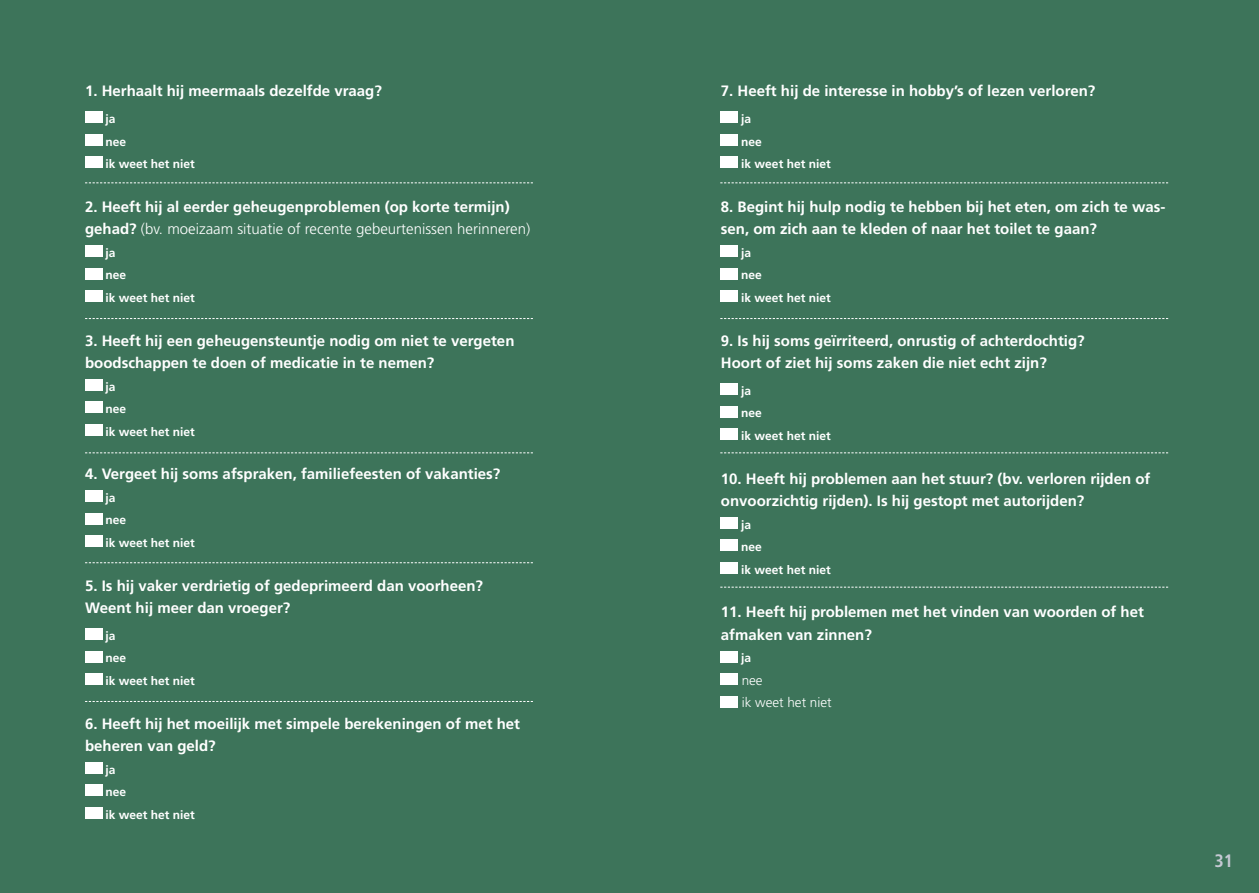
<style>
.page{position:relative;width:1259px;height:893px;background:#3d745a}
.page>*{position:absolute;margin:0;border:0;box-sizing:border-box;transform-origin:0 0}
.t1{font:700 condensed 18px "Frutiger";color:#c6c9d4}
.t2{font:700 15px/22.5px "Frutiger";color:#fff}
.t3{font:300 13.5px/22.5px "Frutiger";color:#fff}
.t4{font:700 12px/22.5px "Frutiger";color:#fff}
.s1{font-weight:300}
</style>
<div class="page">
<div style="left:85px;top:111px;width:17px;height:12px;background:#fff"></div>
<div style="left:85px;top:134px;width:17px;height:12px;background:#fff"></div>
<div style="left:85px;top:156px;width:17px;height:12px;background:#fff"></div>
<div style="left:85px;top:245px;width:17px;height:12px;background:#fff"></div>
<div style="left:85px;top:268px;width:17px;height:11px;background:#fff"></div>
<div style="left:85px;top:290px;width:17px;height:12px;background:#fff"></div>
<div style="left:85px;top:379px;width:17px;height:12px;background:#fff"></div>
<div style="left:85px;top:401px;width:17px;height:12px;background:#fff"></div>
<div style="left:85px;top:424px;width:17px;height:12px;background:#fff"></div>
<div style="left:85px;top:490px;width:17px;height:12px;background:#fff"></div>
<div style="left:85px;top:513px;width:17px;height:11px;background:#fff"></div>
<div style="left:85px;top:535px;width:17px;height:12px;background:#fff"></div>
<div style="left:85px;top:628px;width:17px;height:12px;background:#fff"></div>
<div style="left:85px;top:651px;width:17px;height:11px;background:#fff"></div>
<div style="left:85px;top:673px;width:17px;height:12px;background:#fff"></div>
<div style="left:85px;top:762px;width:17px;height:12px;background:#fff"></div>
<div style="left:85px;top:784px;width:17px;height:12px;background:#fff"></div>
<div style="left:85px;top:807px;width:17px;height:12px;background:#fff"></div>
<div style="left:721px;top:111px;width:17px;height:12px;background:#fff"></div>
<div style="left:721px;top:134px;width:17px;height:12px;background:#fff"></div>
<div style="left:721px;top:156px;width:17px;height:12px;background:#fff"></div>
<div style="left:721px;top:245px;width:17px;height:12px;background:#fff"></div>
<div style="left:721px;top:268px;width:17px;height:11px;background:#fff"></div>
<div style="left:721px;top:290px;width:17px;height:12px;background:#fff"></div>
<div style="left:721px;top:383px;width:17px;height:12px;background:#fff"></div>
<div style="left:721px;top:406px;width:17px;height:11px;background:#fff"></div>
<div style="left:721px;top:428px;width:17px;height:12px;background:#fff"></div>
<div style="left:721px;top:517px;width:17px;height:12px;background:#fff"></div>
<div style="left:721px;top:539px;width:17px;height:12px;background:#fff"></div>
<div style="left:721px;top:562px;width:17px;height:12px;background:#fff"></div>
<div style="left:721px;top:651px;width:17px;height:11px;background:#fff"></div>
<div style="left:721px;top:673px;width:17px;height:12px;background:#fff"></div>
<div style="left:721px;top:696px;width:17px;height:11px;background:#fff"></div>
<svg style="left:85px;top:182px;width:448px;height:1px"></svg>
<svg style="left:85px;top:318px;width:448px;height:1px"></svg>
<svg style="left:85px;top:452px;width:448px;height:1px"></svg>
<svg style="left:85px;top:562px;width:448px;height:1px"></svg>
<svg style="left:85px;top:701px;width:448px;height:1px"></svg>
<svg style="left:720px;top:182px;width:448px;height:1px"></svg>
<svg style="left:720px;top:318px;width:448px;height:1px"></svg>
<svg style="left:720px;top:452px;width:448px;height:1px"></svg>
<svg style="left:720px;top:587px;width:448px;height:1px"></svg>
<p class="t2" style="left:85px;top:80px;width:298px">1. Herhaalt hij meermaals dezelfde vraag?</p>
<p class="t4" style="left:105px;top:108px;width:91px">ja<br>nee<br>ik weet het niet</p>
<p class="t2" style="left:85px;top:195px;width:447px">2. Heeft hij al eerder geheugenproblemen (op korte termijn) gehad? <span class="s1">(bv. moeizaam situatie of recente gebeurtenissen herinneren)</span></p>
<p class="t4" style="left:105px;top:241px;width:91px">ja<br>nee<br>ik weet het niet</p>
<p class="t2" style="left:85px;top:329px;width:431px">3. Heeft hij een geheugensteuntje nodig om niet te vergeten boodschappen te doen of medicatie in te nemen?</p>
<p class="t4" style="left:105px;top:375px;width:91px">ja<br>nee<br>ik weet het niet</p>
<p class="t2" style="left:85px;top:463px;width:417px">4. Vergeet hij soms afspraken, familiefeesten of vakanties?</p>
<p class="t4" style="left:105px;top:486px;width:91px">ja<br>nee<br>ik weet het niet</p>
<p class="t2" style="left:85px;top:574px;width:399px">5. Is hij vaker verdrietig of gedeprimeerd dan voorheen?<br>Weent hij meer dan vroeger?</p>
<p class="t4" style="left:105px;top:624px;width:91px">ja<br>nee<br>ik weet het niet</p>
<p class="t2" style="left:85px;top:712px;width:436px">6. Heeft hij het moeilijk met simpele berekeningen of met het beheren van geld?</p>
<p class="t4" style="left:105px;top:758px;width:91px">ja<br>nee<br>ik weet het niet</p>
<p class="t2" style="left:721px;top:80px;width:376px">7. H eeft hij de interesse in hobby’s of lezen verloren?</p>
<p class="t4" style="left:741px;top:108px;width:91px">ja<br>nee<br>ik weet het niet</p>
<p class="t2" style="left:721px;top:195px;width:446px">8. Begint hij hulp nodig te hebben bij het eten, om zich te was&shy;sen, om zich aan te kleden of naar het toilet te gaan?</p>
<p class="t4" style="left:741px;top:241px;width:91px">ja<br>nee<br>ik weet het niet</p>
<p class="t2" style="left:721px;top:329px;width:365px">9. Is hij soms geïrriteerd, onrustig of achterdochtig?<br>Hoort of ziet hij soms zaken die niet echt zijn?</p>
<p class="t4" style="left:741px;top:379px;width:91px">ja<br>nee<br>ik weet het niet</p>
<p class="t2" style="left:721px;top:467px;width:431px">10. Heeft hij problemen aan het stuur? (bv. verloren rijden of onvoorzichtig rijden). Is hij gestopt met autorijden?</p>
<p class="t4" style="left:741px;top:513px;width:91px">ja<br>nee<br>ik weet het niet</p>
<p class="t2" style="left:721px;top:601px;width:424px">11. Heeft hij problemen met het vinden van woorden of het afmaken van zinnen?</p>
<p class="t4" style="left:741px;top:647px;width:12px">ja</p>
<p class="t3" style="left:741px;top:669px;width:92px">nee<br>ik weet het niet</p>
<p class="t1" style="left:1214px;top:850px;width:20px">31</p>
</div>
